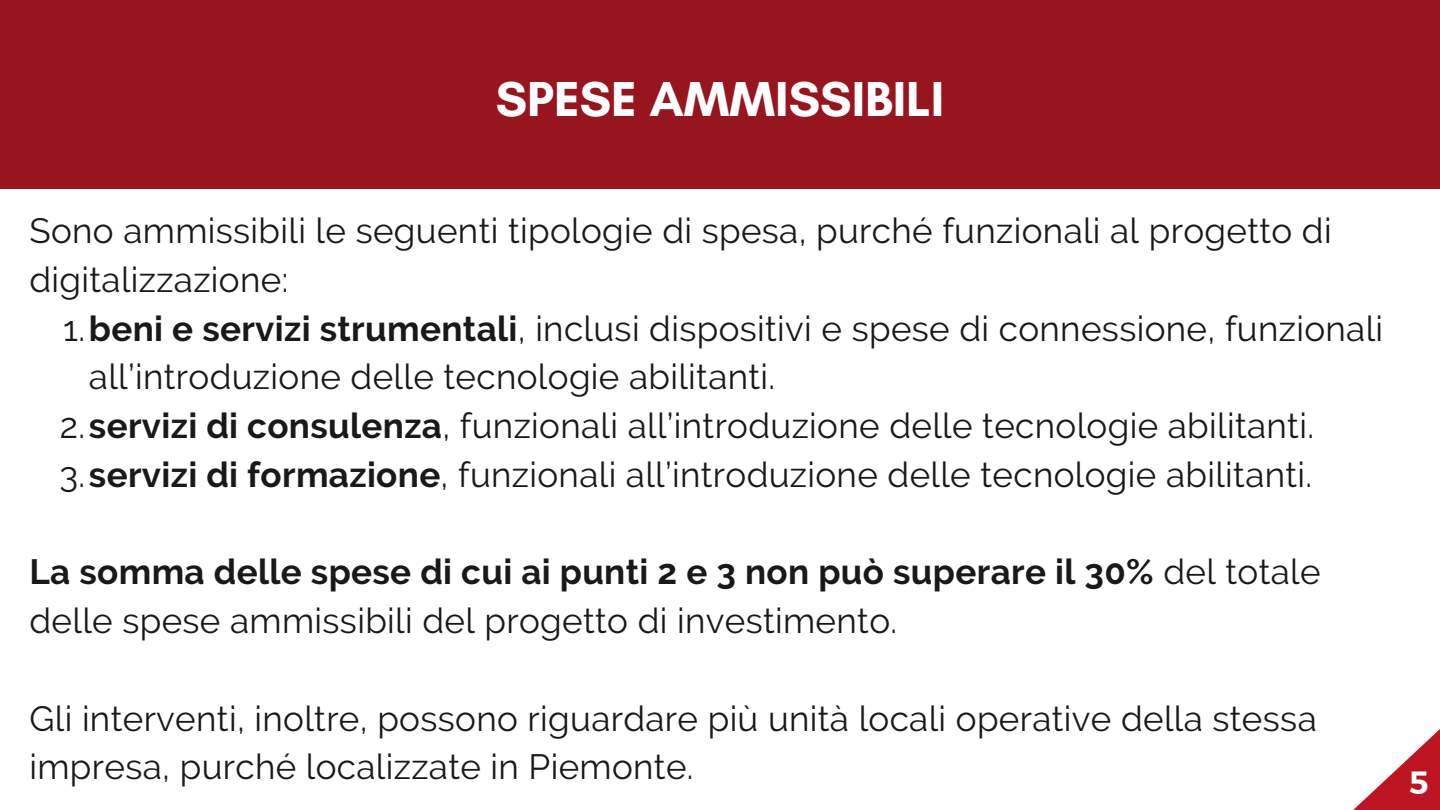
<style>
.page{position:relative;width:1440px;height:810px;background:#96151f}
.page>*{position:absolute;margin:0;border:0;box-sizing:border-box;transform-origin:0 0}
.t1{font:700 50px "Glacial Indifference";color:#fff}
.t2{font:35px/48.8px "Raleway";letter-spacing:.01em;color:#191919}
.t3{font:700 32px "Kief Montaser Semi";color:#fff}
.s1{font-weight:700}
</style>
<div class="page">
<div style="left:0;top:189px;width:1440px;height:621px;background:#fff"></div>
<svg style="left:1353px;top:729px;width:87px;height:81px"></svg>
<h1 class="t1" style="left:496px;top:69px;width:450px">SPESE AMMISSIBILI</h1>
<p class="t2" style="left:29px;top:206px;width:1304px">Sono ammissibili le seguenti tipologie di spesa, purché funzionali al progetto di digitalizzazione:</p>
<p class="t2" style="left:89px;top:304px;width:1296px;text-indent:-26px">1.<span class="s1">beni e servizi strumentali</span>, inclusi dispositivi e spese di connessione, funzionali all’introduzione delle tecnologie abilitanti.</p>
<p class="t2" style="left:60px;top:401px;width:1256px">2.<span class="s1">servizi di consulenza</span>, funzionali all’introduzione delle tecnologie abilitanti.</p>
<p class="t2" style="left:59px;top:450px;width:1254px">3.<span class="s1">servizi di formazione</span>, funzionali all’introduzione delle tecnologie abilitanti.</p>
<p class="t2" style="left:29px;top:548px;width:1293px"><span class="s1">La somma delle spese di cui ai punti 2 e 3 non può superare il 30%</span> del totale delle spese ammissibili del progetto di investimento.</p>
<p class="t2" style="left:29px;top:694px;width:1289px">Gli interventi, inoltre, possono riguardare più unità locali operative della stessa impresa, purché localizzate in Piemonte.</p>
<p class="t3" style="left:1409px;top:763px;width:21px">5</p>
</div>
